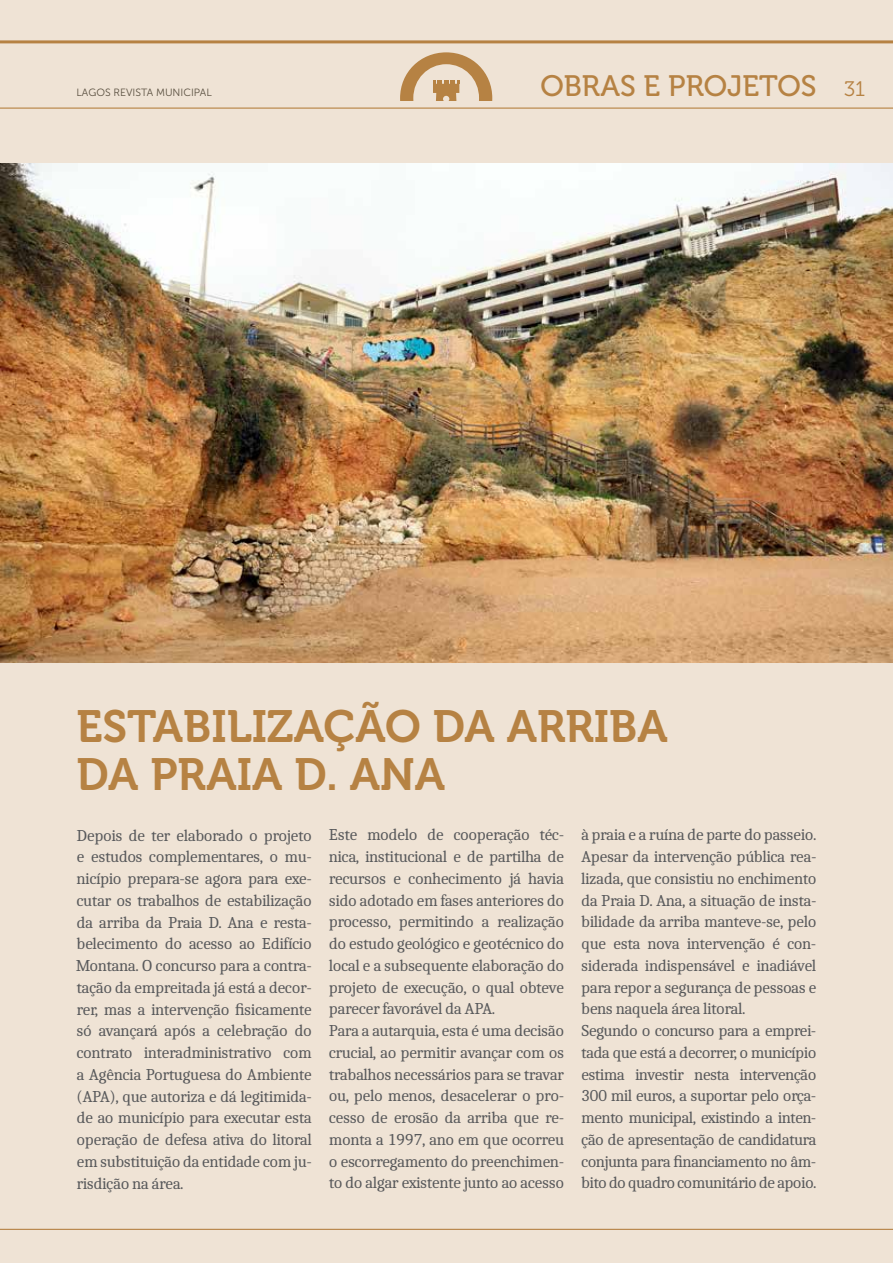
<style>
.page{position:relative;width:893px;height:1263px;background:#efe3d5}
.page>*{position:absolute;margin:0;border:0;box-sizing:border-box;transform-origin:0 0}
.t1{font:45px/48px "Museo 700";color:#b68243}
.t2{font:29.4px "Museo 500";color:#b68243}
.t3{font:21px "Museo 300";color:#b68243}
.t4{font:16.5px/21.8px "Caladea";letter-spacing:-.03em;color:#58595b}
.t5{font:10.5px "Museo Sans 300";color:#584e3e}
</style>
<div class="page">
<svg style="left:400px;top:52px;width:92px;height:48px"></svg>
<hr style="left:0;top:108px;width:893px;height:1px;background:#b68243">
<hr style="left:0;top:40px;width:893px;height:3px;background:#b68243">
<hr style="left:0;top:1229px;width:893px;height:1px;background:#b68243">
<img style="left:0;top:163px;width:893px;height:499px">
<h2 class="t2" style="left:540px;top:69px;width:278px">OBRAS E PROJETOS</h2>
<p class="t5" style="left:77px;top:86px;width:137px">LAGOS REVISTA MUNICIPAL</p>
<p class="t3" style="left:844px;top:77px;width:23px">31</p>
<h1 class="t1" style="left:77px;top:703px;width:593px">ESTABILIZAÇÃO DA ARRIBA<br>DA PRAIA D. ANA</h1>
<p class="t4" style="left:77px;top:824px;width:237px;text-align:justify">Depois de ter elaborado o projeto e estudos complementares, o mu&shy;nicípio prepara-se agora para exe&shy;cutar os trabalhos de estabilização da arriba da Praia D. Ana e resta&shy;belecimento do acesso ao Edifício Montana. O concurso para a contra&shy;tação da empreitada já está a decor&shy;rer, mas a intervenção fisicamente só avançará após a celebração do contrato interadministrativo com a Agência Portuguesa do Ambiente (APA), que autoriza e dá legitimida&shy;de ao município para executar esta operação de defesa ativa do litoral em substituição da entidade com ju&shy;risdição na área.</p>
<p class="t4" style="left:329px;top:824px;width:237px">Este modelo de cooperação téc&shy;nica, institucional e de partilha de recursos e conhecimento já havia sido adotado em fases anteriores do processo, permitindo a realização do estudo geológico e geotécnico do local e a subsequente elaboração do projeto de execução, o qual obteve parecer favorável da APA.<br>Para a autarquia, esta é uma decisão crucial, ao permitir avançar com os trabalhos necessários para se travar ou, pelo menos, desacelerar o pro&shy;cesso de erosão da arriba que re&shy;monta a 1997, ano em que ocorreu o escorregamento do preenchimen&shy;to do algar existente junto ao acesso</p>
<p class="t4" style="left:581px;top:824px;width:237px">à praia e a ruína de parte do passeio.<br>Apesar da intervenção pública rea&shy;lizada, que consistiu no enchimento da Praia D. Ana, a situação de insta&shy;bilidade da arriba manteve-se, pelo que esta nova intervenção é con&shy;siderada indispensável e inadiável para repor a segurança de pessoas e bens naquela área litoral.<br>Segundo o concurso para a emprei&shy;tada que está a decorrer, o município estima investir nesta intervenção 300 mil euros, a suportar pelo orça&shy;mento municipal, existindo a inten&shy;ção de apresentação de candidatura conjunta para financiamento no âm&shy;bito do quadro comunitário de apoio.</p>
</div>
